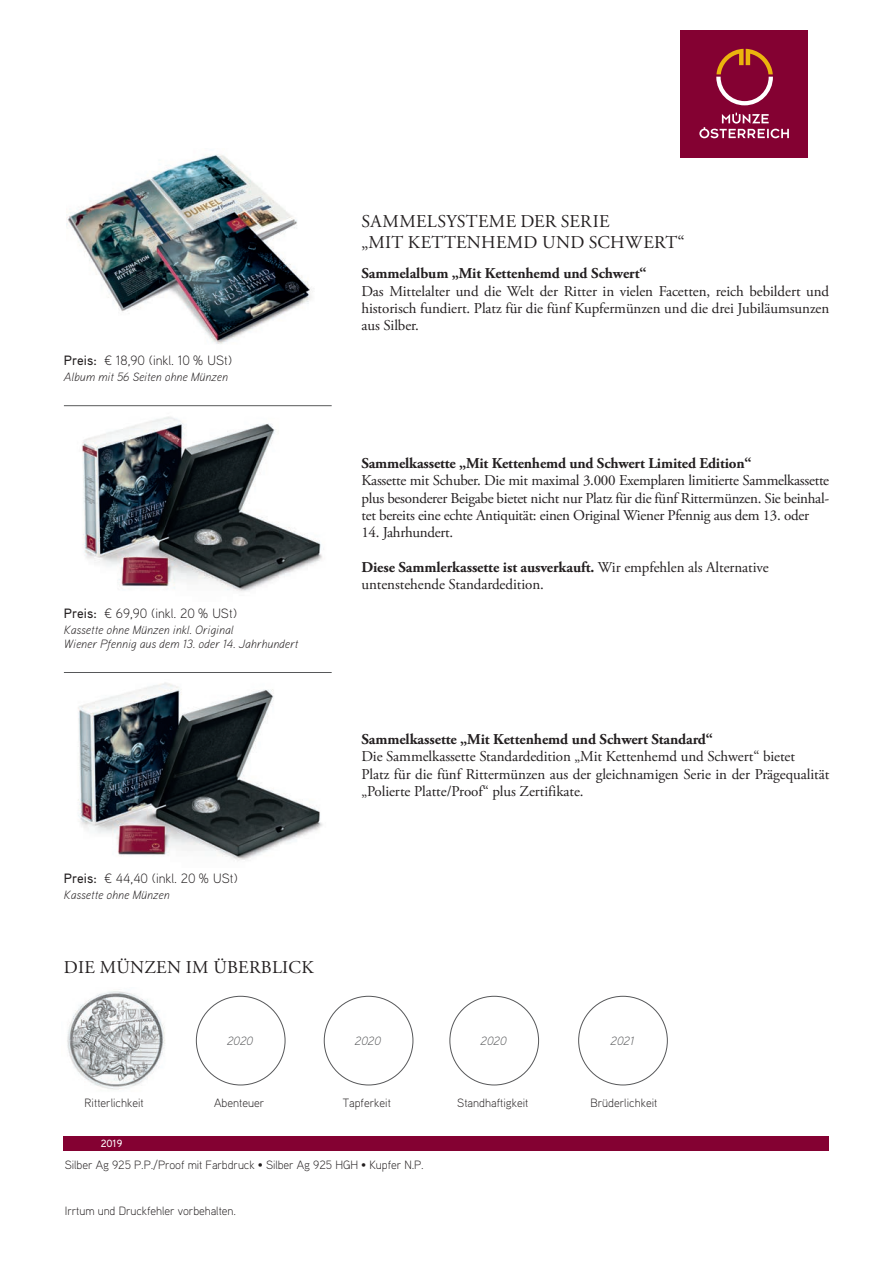
<style>
.page{position:relative;width:893px;height:1263px;background:#fff}
.page>*{position:absolute;margin:0;border:0;box-sizing:border-box;transform-origin:0 0}
.t1{font:18px/21px "Adobe Garamond Pro";letter-spacing:.015em;color:#231f20}
.t2{font:15px/17.2px "Adobe Garamond Pro";letter-spacing:-.005em;color:#231f20;text-align:justify}
.t3{font:700 15px "Adobe Garamond Pro";letter-spacing:-.005em;color:#231f20}
.t4{font:300 13.5px "Aaux Pro";color:#231f20}
.t5{font:300 12px "Aaux Pro";letter-spacing:-.005em;color:#231f20}
.t6{font:italic 300 12px/13.5px "Aaux Pro";color:#231f20}
.t7{font:italic 300 12px "Aaux Pro";color:#57585a}
.t8{font:500 10.5px "Aaux Pro";color:#fff}
.s1{font-weight:500}
.s2{font-weight:700}
</style>
<div class="page">
<img style="left:67px;top:154px;width:245px;height:190px">
<img style="left:78px;top:682px;width:245px;height:179px">
<img style="left:82px;top:416px;width:240px;height:175px">
<div style="left:64px;top:1136px;width:765px;height:15px;background:#840132"></div>
<div style="left:680px;top:30px;width:128px;height:127px;background:#840132"></div>
<svg style="left:716px;top:49px;width:57px;height:56px"></svg>
<svg style="left:699px;top:113px;width:90px;height:25px"></svg>
<img style="left:67px;top:991px;width:98px;height:99px">
<hr style="left:64px;top:405px;width:268px;height:1px;background:#57585a">
<hr style="left:64px;top:672px;width:268px;height:1px;background:#57585a">
<p class="t4" style="left:64px;top:351px;width:170px"><span class="s1">Preis:</span> ¤ 18,90 (inkl. 10 % USt)</p>
<p class="t6" style="left:64px;top:370px;width:166px">Album mit 56 Seiten ohne Münzen</p>
<p class="t4" style="left:64px;top:605px;width:175px"><span class="s1">Preis:</span> ¤ 69,90 (inkl. 20 % USt)</p>
<p class="t6" style="left:64px;top:623px;width:236px">Kassette ohne Münzen inkl. Original<br>Wiener Pfennig aus dem 13. oder 14. Jahrhundert</p>
<p class="t4" style="left:64px;top:870px;width:175px"><span class="s1">Preis:</span> ¤ 44,40 (inkl. 20 % USt)</p>
<p class="t6" style="left:64px;top:888px;width:107px">Kassette ohne Münzen</p>
<p class="t1" style="left:64px;top:958px;width:251px">DIE MÜNZEN IM ÜBERBLICK</p>
<p class="t1" style="left:361px;top:211px;width:325px">SAMMELSYSTEME DER SERIE<br>„MIT KETTENHEMD UND SCHWERT“</p>
<p class="t3" style="left:361px;top:265px;width:287px">Sammelalbum „Mit Kettenhemd und Schwert“</p>
<p class="t2" style="left:361px;top:283px;width:469px">Das Mittelalter und die Welt der Ritter in vielen Facetten, reich bebildert und historisch fundiert. Platz für die fünf Kupfermünzen und die drei Jubiläumsunzen aus Silber.</p>
<p class="t3" style="left:361px;top:455px;width:392px">Sammelkassette „Mit Kettenhemd und Schwert Limited Edition“</p>
<p class="t2" style="left:361px;top:472px;width:469px">Kassette mit Schuber. Die mit maximal 3.000 Exemplaren limitierte Sammelkassette plus besonderer Beigabe bietet nicht nur Platz für die fünf Rittermünzen. Sie beinhal&shy;tet bereits eine echte Antiquität: einen Original Wiener Pfennig aus dem 13. oder</p>
<p class="t2" style="left:361px;top:524px;width:93px">14. Jahrhundert.</p>
<p class="t2" style="left:361px;top:559px;width:409px"><span class="s2">Diese Sammlerkassette ist ausverkauft.</span> Wir empfehlen als Alternative untenstehende Standardedition.</p>
<p class="t3" style="left:361px;top:731px;width:353px">Sammelkassette „Mit Kettenhemd und Schwert Standard“</p>
<p class="t2" style="left:361px;top:748px;width:469px;text-align:left">Die Sammelkassette Standardedition „Mit Kettenhemd und Schwert“ bietet<br>Platz für die fünf Rittermünzen aus der gleichnamigen Serie in der Prägequalität „Polierte Platte/Proof“ plus Zertifikate.</p>
<p class="t7" style="left:227px;top:1033px;width:28px">2020</p>
<p class="t7" style="left:355px;top:1033px;width:28px">2020</p>
<p class="t7" style="left:481px;top:1033px;width:28px">2020</p>
<p class="t7" style="left:611px;top:1033px;width:25px">2021</p>
<p class="t5" style="left:85px;top:1095px;width:61px">Ritterlichkeit</p>
<p class="t5" style="left:214px;top:1095px;width:52px">Abenteuer</p>
<p class="t5" style="left:343px;top:1095px;width:50px">Tapferkeit</p>
<p class="t8" style="left:101px;top:1137px;width:23px">2019</p>
<p class="t5" style="left:65px;top:1157px;width:361px">Silber Ag 925 P.P./Proof mit Farbdruck • Silber Ag 925 HGH • Kupfer N.P.</p>
<p class="t5" style="left:65px;top:1203px;width:173px">Irrtum und Druckfehler vorbehalten.</p>
<p class="t5" style="left:457px;top:1095px;width:73px">Standhaftigkeit</p>
<p class="t5" style="left:590px;top:1095px;width:68px">Brüderlichkeit</p>
</div>
